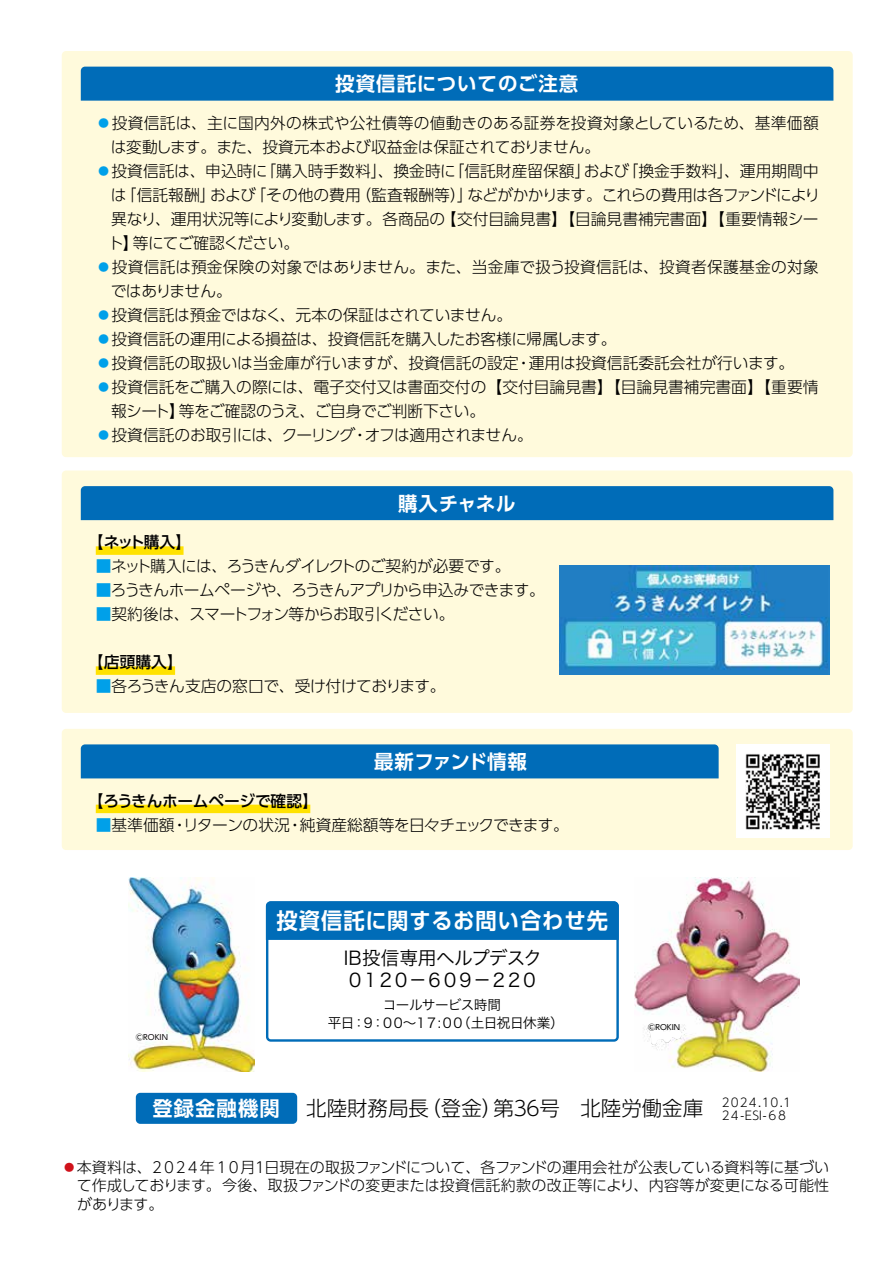
<style>
.page{position:relative;width:893px;height:1263px;background:#fff}
.page>*{position:absolute;margin:0;border:0;box-sizing:border-box;transform-origin:0 0}
.t1{font:700 22.2px "UD Shin Go Pr 6 N De";letter-spacing:.045em;color:#fff;scale:.96 1}
.t2{font:300 20.4px "UD Shin Go Pr 6 N";color:#000}
.t3{font:700 20.4px "UD Shin Go Pr 6 N De";letter-spacing:.05em;color:#fff}
.t4{font:700 19.5px "UD Shin Go Pr 6 N De";letter-spacing:.04em;color:#fff}
.t5{font:700 19.5px "UD Shin Go Pr 6 N De";letter-spacing:-.01em;color:#fff}
.t6{font:18.75px/22.2px "Hira Kaku Pro W3";letter-spacing:-.075em;color:#000}
.t7{font:300 15.75px "UD Shin Go Pr 6";letter-spacing:-.005em;color:#000}
.t8{font:300 15.75px "UD Shin Go Pr 6";letter-spacing:-.035em;color:#000}
.t9{font:300 15.75px "UD Shin Go Pr 6";letter-spacing:-.03em;color:#000}
.t10{font:300 15.75px "UD Shin Go Pr 6";letter-spacing:-.025em;color:#000}
.t11{font:300 15.75px "UD Shin Go Pr 6";letter-spacing:.02em;color:#000}
.t12{font:300 15.75px "UD Shin Go Pr 6";letter-spacing:.015em;color:#000}
.t13{font:300 15.75px "UD Shin Go Pr 6";letter-spacing:-.045em;color:#000}
.t14{font:500 15.75px "UD Shin Go Pr 6";letter-spacing:-.015em;color:#000}
.t15{font:300 15px/18.8px "UD Shin Go Pr 6";letter-spacing:.015em;color:#000;text-align:justify}
.t16{font:13.65px/18.8px "Hira Kaku Pro W3";letter-spacing:-.045em;color:#000;text-align:center}
.t17{font:300 12px/13.5px "UD Shin Go Pr 6 N";letter-spacing:.08em;color:#000}
.t18{font:7.5px "UD Shin Go Pr 6 N";color:#000}
.s1{color:#00a0e9}
.s2{color:#d0121b}
</style>
<div class="page">
<div style="left:62px;top:51px;width:791px;height:406px;background:#fffadc;border-radius:4px"></div>
<div style="left:62px;top:470px;width:791px;height:243px;background:#fffadc;border-radius:4px"></div>
<div style="left:62px;top:729px;width:791px;height:121px;background:#fffadc;border-radius:4px"></div>
<div style="left:96px;top:546px;width:88px;height:9px;background:#ffe200"></div>
<div style="left:96px;top:666px;width:79px;height:9px;background:#ffe200"></div>
<div style="left:96px;top:805px;width:214px;height:8px;background:#ffe200"></div>
<div style="left:81px;top:67px;width:752px;height:34px;background:#006cb8"></div>
<div style="left:81px;top:486px;width:752px;height:34px;background:#006cb8"></div>
<div style="left:81px;top:744px;width:638px;height:34px;background:#006cb8"></div>
<div style="left:266px;top:901px;width:353px;height:141px;border:2px solid #006cb8;border-radius:4px"></div>
<div style="left:266px;top:901px;width:353px;height:39px;background:#006cb8"></div>
<div style="left:136px;top:1093px;width:161px;height:31px;background:#006cb8;border-radius:4px"></div>
<img style="left:129px;top:877px;width:125px;height:194px">
<img style="left:635px;top:877px;width:165px;height:194px">
<div style="left:736px;top:744px;width:93px;height:94px;background:#fff"></div>
<img style="left:745px;top:754px;width:75px;height:76px">
<img style="left:560px;top:565px;width:269px;height:109px">
<p class="t4" style="left:335px;top:68px;width:245px">投資信託についてのご注意</p>
<p class="t11" style="left:96px;top:110px;width:724px"><span class="s1">⃝</span>投資信託は、主に国内外の株式や公社債等の値動きのある証券を投資対象としているため、基準価額</p>
<p class="t7" style="left:111px;top:134px;width:491px">は変動します。また、投資元本および収益金は保証されておりません。</p>
<p class="t7" style="left:96px;top:158px;width:724px"><span class="s1">⃝</span>投資信託は、申込時に「購入時手数料」、換金時に「信託財産留保額」および「換金手数料」、運用期間中</p>
<p class="t8" style="left:111px;top:182px;width:711px">は「信託報酬」および「その他の費用（監査報酬等）」などがかかります。これらの費用は各ファンドにより</p>
<p class="t7" style="left:111px;top:206px;width:709px">異なり、運用状況等により変動します。各商品の【交付目論見書】【目論見書補完書面】【重要情報シー</p>
<p class="t13" style="left:108px;top:230px;width:193px">ト】等にてご確認ください。</p>
<p class="t12" style="left:96px;top:254px;width:724px"><span class="s1">⃝</span>投資信託は預金保険の対象ではありません。また、当金庫で扱う投資信託は、投資者保護基金の対象</p>
<p class="t8" style="left:111px;top:278px;width:123px">ではありません。</p>
<p class="t7" style="left:96px;top:302px;width:418px"><span class="s1">⃝</span>投資信託は預金ではなく、元本の保証はされていません。</p>
<p class="t7" style="left:96px;top:326px;width:522px"><span class="s1">⃝</span>投資信託の運用による損益は、投資信託を購入したお客様に帰属します。</p>
<p class="t7" style="left:96px;top:350px;width:700px"><span class="s1">⃝</span>投資信託の取扱いは当金庫が行いますが、投資信託の設定・運用は投資信託委託会社が行います。</p>
<p class="t7" style="left:96px;top:374px;width:724px"><span class="s1">⃝</span>投資信託をご購入の際には、電子交付又は書面交付の【交付目論見書】【目論見書補完書面】【重要情</p>
<p class="t10" style="left:111px;top:398px;width:376px">報シート】等をご確認のうえ、ご自身でご判断下さい。</p>
<p class="t9" style="left:96px;top:422px;width:439px"><span class="s1">⃝</span>投資信託のお取引には、クーリング・オフは適用されません。</p>
<p class="t4" style="left:398px;top:487px;width:119px">購入チャネル</p>
<p class="t14" style="left:88px;top:529px;width:105px">【ネット購入】</p>
<p class="t8" style="left:96px;top:554px;width:416px"><span class="s1">■</span>ネット購入には、ろうきんダイレクトのご契約が必要です。</p>
<p class="t8" style="left:96px;top:578px;width:450px"><span class="s1">■</span>ろうきんホームページや、ろうきんアプリから申込みできます。</p>
<p class="t13" style="left:96px;top:602px;width:360px"><span class="s1">■</span>契約後は、スマートフォン等からお取引ください。</p>
<p class="t14" style="left:88px;top:649px;width:97px">【店頭購入】</p>
<p class="t10" style="left:96px;top:674px;width:351px"><span class="s1">■</span>各ろうきん支店の窓口で、受け付けております。</p>
<p class="t5" style="left:272px;top:745px;width:257px">　　　　　最新ファンド情報</p>
<p class="t14" style="left:88px;top:788px;width:232px">【ろうきんホームページで確認】</p>
<p class="t9" style="left:96px;top:812px;width:475px"><span class="s1">■</span>基準価額・リターンの状況・純資産総額等を日々チェックできます。</p>
<p class="t18" style="left:136px;top:1031px;width:34px">ⒸROKIN</p>
<h1 class="t1" style="left:276px;top:902px;width:347px">投資信託に関するお問い合わせ先</h1>
<p class="t6" style="left:344px;top:945px;width:200px">IB投信専用ヘルプデスク<br>０１２０－６０９－２２０</p>
<p class="t16" style="left:328px;top:994px;width:238px">コールサービス時間<br>平日：9：00～17 :00（土日祝日休業）</p>
<p class="t18" style="left:648px;top:1021px;width:34px">ⒸROKIN</p>
<p class="t3" style="left:153px;top:1092px;width:129px">登録金融機関</p>
<p class="t2" style="left:306px;top:1091px;width:398px">北陸財務局長（登金）第３６号　北陸労働金庫</p>
<p class="t17" style="left:722px;top:1095px;width:71px">2024.10.1<br>24-ESI- 68</p>
<p class="t15" style="left:77px;top:1157px;width:754px;text-indent:-15px"><span class="s2">⃝</span>本資料は、2024年10月１日現在の取扱ファンドについて、各ファンドの運用会社が公表している資料等に基づいて作成しております。今後、取扱ファンドの変更または投資信託約款の改正等により、内容等が変更になる可能性があります。</p>
</div>
